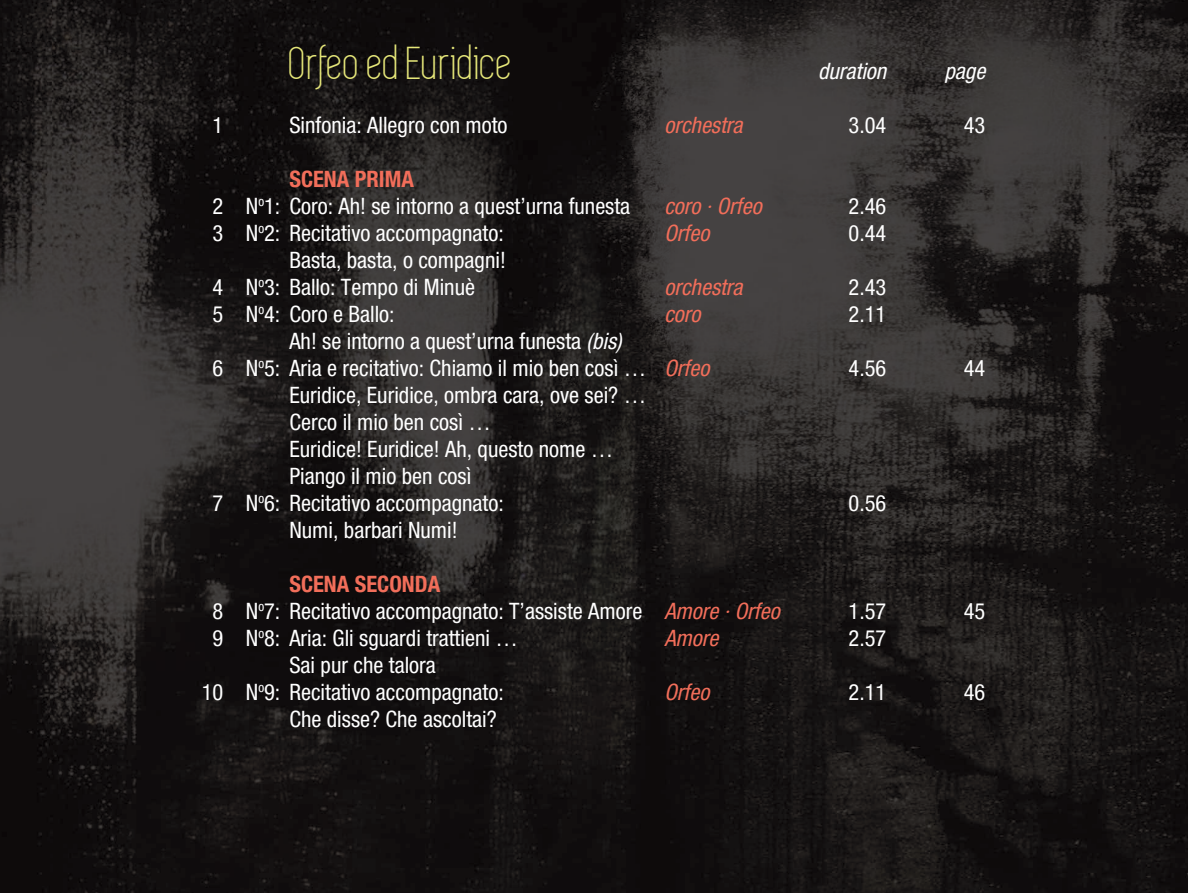
<style>
.page{position:relative;width:1188px;height:893px;background:#fff}
.page>*{position:absolute;margin:0;border:0;box-sizing:border-box;transform-origin:0 0}
.t1{font:48px "Simplifica";color:#e5e679}
.t2{font:condensed 22.5px/27px "Helvetica Neue";color:#fff}
.t3{font:italic condensed 22.5px "Helvetica Neue";color:#f26e5a}
.t4{font:italic condensed 22.5px "Helvetica Neue";color:#fff}
.s1{font-weight:700;color:#f26e5a}
.s2{font-style:italic}
.s3{font-style:italic;color:#f26e5a}
</style>
<div class="page">
<img style="left:621px;top:0;width:567px;height:524px">
<img style="left:52px;top:0;width:569px;height:524px">
<img style="left:0;top:0;width:52px;height:893px">
<img style="left:50px;top:524px;width:1138px;height:369px">
<h1 class="t1" style="left:289px;top:38px;width:225px">Orfeo ed Euridice</h1>
<p class="t4" style="left:818px;top:58px;width:70px">duration</p>
<p class="t4" style="left:945px;top:58px;width:42px">page</p>
<p class="t2" style="left:213px;top:111px;width:12px">1</p>
<p class="t2" style="left:289px;top:111px;width:220px">Sinfonia: Allegro con moto</p>
<p class="t3" style="left:664px;top:112px;width:80px">orchestra</p>
<p class="t2" style="left:849px;top:111px;width:39px">3.04</p>
<p class="t2" style="left:964px;top:111px;width:23px">43</p>
<p class="t2" style="left:213px;top:165px;width:419px;text-indent:77px"><span class="s1">SCENA PRIMA<br></span>2 N<sup>o</sup>1: Coro: Ah! se intorno a quest’urna funesta</p>
<p class="t3" style="left:664px;top:193px;width:99px">coro · Orfeo</p>
<p class="t2" style="left:849px;top:192px;width:39px">2.46</p>
<p class="t2" style="left:213px;top:219px;width:293px">3 N<sup>o</sup>2: Recitativo accompagnato:</p>
<p class="t3" style="left:664px;top:220px;width:46px">Orfeo</p>
<p class="t2" style="left:849px;top:219px;width:39px">0.44</p>
<p class="t2" style="left:213px;top:246px;width:295px;text-indent:77px">Basta, basta, o compagni!<br>4 N<sup>o</sup>3: Ballo: Tempo di Minuè</p>
<p class="t3" style="left:664px;top:274px;width:80px">orchestra</p>
<p class="t2" style="left:849px;top:273px;width:39px">2.43</p>
<p class="t2" style="left:213px;top:300px;width:184px">5 N<sup>o</sup>4: Coro e Ballo:</p>
<p class="t3" style="left:664px;top:301px;width:38px">coro</p>
<p class="t2" style="left:849px;top:300px;width:39px">2.11</p>
<p class="t2" style="left:213px;top:327px;width:498px;text-align:center">Ah! se intorno a quest’urna funesta <span class="s2">(bis)<br></span>6 N<sup>o</sup>5: Aria e recitativo: Chiamo il mio ben così … <span class="s3">Orfeo</span></p>
<p class="t2" style="left:849px;top:354px;width:39px">4.56</p>
<p class="t2" style="left:964px;top:354px;width:23px">44</p>
<p class="t2" style="left:289px;top:381px;width:358px">Euridice, Euridice, ombra cara, ove sei? …</p>
<p class="t2" style="left:289px;top:408px;width:203px">Cerco il mio ben così …</p>
<p class="t2" style="left:289px;top:435px;width:325px">Euridice! Euridice! Ah, questo nome …</p>
<p class="t2" style="left:289px;top:462px;width:183px">Piango il mio ben così</p>
<p class="t2" style="left:213px;top:489px;width:293px">7 N<sup>o</sup>6: Recitativo accompagnato:</p>
<p class="t2" style="left:849px;top:489px;width:39px">0.56</p>
<p class="t2" style="left:289px;top:516px;width:170px">Numi, barbari Numi!</p>
<p class="t2" style="left:213px;top:570px;width:569px;text-indent:77px"><span class="s1">SCENA SECONDA<br></span>8 N<sup>o</sup>7: Recitativo accompagnato: T’assiste Amore <span class="s3">Amore · Orfeo</span></p>
<p class="t2" style="left:849px;top:597px;width:39px">1.57</p>
<p class="t2" style="left:964px;top:597px;width:23px">45</p>
<p class="t2" style="left:213px;top:624px;width:307px">9 N<sup>o</sup>8: Aria: Gli sguardi trattieni …</p>
<p class="t3" style="left:664px;top:625px;width:56px">Amore</p>
<p class="t2" style="left:849px;top:624px;width:39px">2.57</p>
<p class="t2" style="left:202px;top:651px;width:304px;text-indent:88px">Sai pur che talora<br>10 N<sup>o</sup>9: Recitativo accompagnato:</p>
<p class="t3" style="left:664px;top:679px;width:46px">Orfeo</p>
<p class="t2" style="left:849px;top:678px;width:39px">2.11</p>
<p class="t2" style="left:964px;top:678px;width:23px">46</p>
<p class="t2" style="left:289px;top:705px;width:209px">Che disse? Che ascoltai?</p>
</div>
